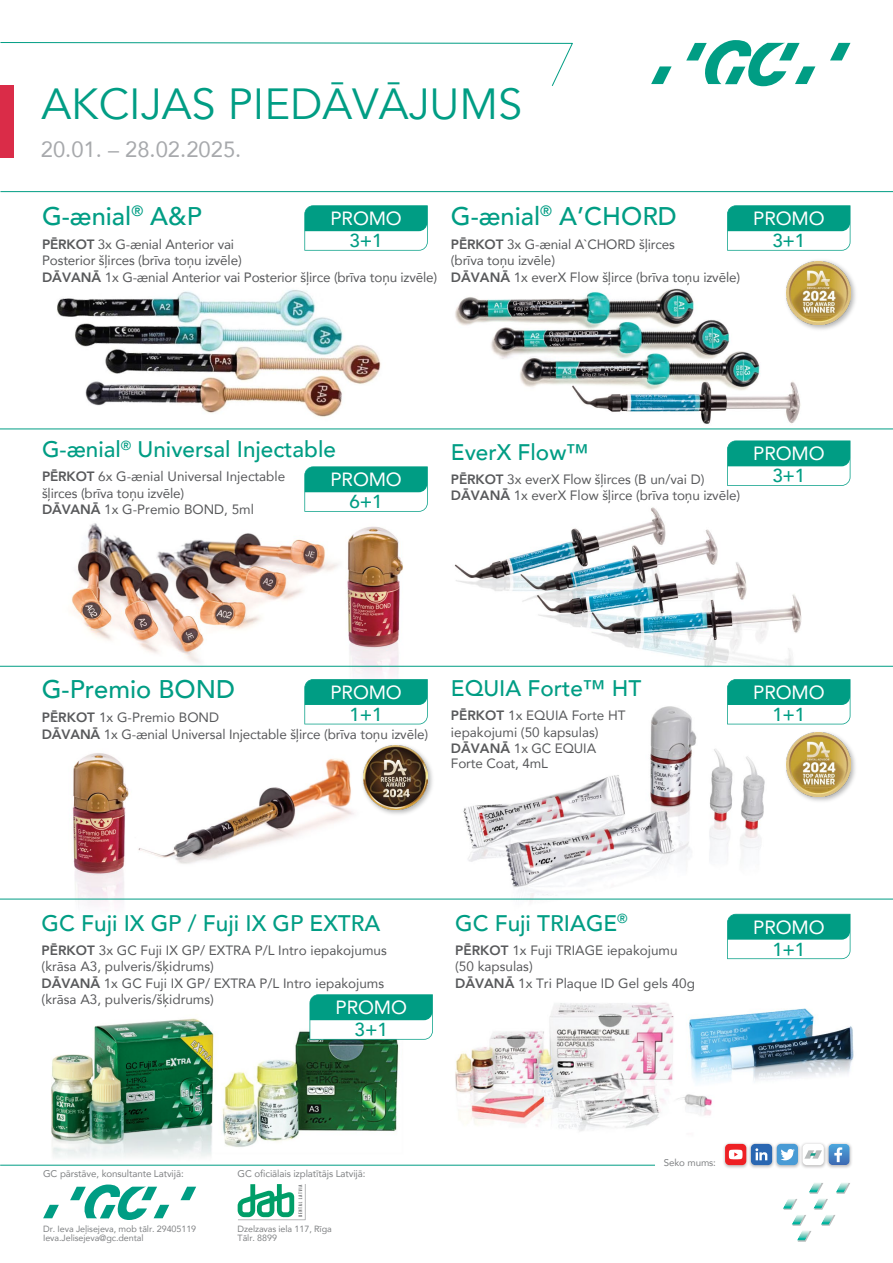
<style>
.page{position:relative;width:893px;height:1263px;background:#fff}
.page>*{position:absolute;margin:0;border:0;box-sizing:border-box;transform-origin:0 0}
.t1{font:43.5px "Avenir";color:#009d84}
.t2{font:500 25.5px "Avenir";color:#009d84}
.t3{font:500 22.5px "Avenir";color:#009d84}
.t4{font:22.05px "Avenir";color:#a7a9ac}
.t5{font:19.05px "Avenir";letter-spacing:-.01em;color:#fff}
.t6{font:500 18.75px "Avenir";color:#009d84}
.t7{font:13.5px/16.5px "Avenir";letter-spacing:-.01em;color:#58595b}
.t8{font:9.75px "Avenir";letter-spacing:-.01em;color:#808284}
.t9{font:9px/9.8px "Avenir";letter-spacing:-.01em;color:#808284}
.s1{font-weight:800}
.s2{color:#595a5c}
</style>
<div class="page">
<img style="left:0;top:42px;width:893px;height:1123px">
<hr style="left:0;top:429px;width:893px;height:1px;background:#009d84">
<hr style="left:0;top:666px;width:893px;height:1px;background:#009d84">
<hr style="left:0;top:899px;width:893px;height:1px;background:#009d84">
<img style="left:782px;top:257px;width:77px;height:77px">
<img style="left:787px;top:261px;width:63px;height:64px">
<svg style="left:727px;top:440px;width:123px;height:46px"></svg>
<img style="left:359px;top:741px;width:77px;height:77px">
<img style="left:364px;top:745px;width:63px;height:64px">
<svg style="left:304px;top:679px;width:124px;height:45px"></svg>
<svg style="left:727px;top:679px;width:123px;height:45px"></svg>
<svg style="left:304px;top:466px;width:124px;height:46px"></svg>
<svg style="left:727px;top:914px;width:123px;height:45px"></svg>
<svg style="left:304px;top:205px;width:124px;height:46px"></svg>
<svg style="left:727px;top:205px;width:123px;height:46px"></svg>
<div style="left:0;top:86px;width:14px;height:72px;background:#da2c48"></div>
<svg style="left:651px;top:40px;width:199px;height:46px"></svg>
<hr style="left:0;top:191px;width:893px;height:1px;background:#009d84">
<svg style="left:0;top:42px;width:574px;height:45px"></svg>
<img style="left:782px;top:728px;width:77px;height:77px">
<img style="left:786px;top:733px;width:64px;height:63px">
<svg style="left:783px;top:1183px;width:67px;height:59px"></svg>
<svg style="left:43px;top:1184px;width:153px;height:36px"></svg>
<svg style="left:238px;top:1184px;width:67px;height:36px"></svg>
<hr style="left:0;top:1165px;width:655px;height:1px;background:#009d84">
<img style="left:828px;top:1141px;width:26px;height:27px">
<svg style="left:828px;top:1144px;width:22px;height:21px"></svg>
<img style="left:776px;top:1141px;width:23px;height:27px">
<div style="left:777px;top:1144px;width:21px;height:21px;background:#499bd5;border-radius:4px"></div>
<svg style="left:781px;top:1149px;width:14px;height:12px"></svg>
<img style="left:751px;top:1141px;width:25px;height:27px">
<div style="left:751px;top:1144px;width:21px;height:21px;background:#2a67b2;border-radius:4px"></div>
<svg style="left:755px;top:1148px;width:12px;height:12px"></svg>
<img style="left:799px;top:1141px;width:29px;height:27px">
<div style="left:803px;top:1144px;width:21px;height:21px;background:#fff;border-radius:4px"></div>
<svg style="left:805px;top:1150px;width:17px;height:8px"></svg>
<img style="left:721px;top:1141px;width:30px;height:27px">
<div style="left:725px;top:1144px;width:21px;height:21px;background:#ee2024;border-radius:4px"></div>
<svg style="left:729px;top:1149px;width:13px;height:10px"></svg>
<svg style="left:310px;top:994px;width:123px;height:46px"></svg>
<h1 class="t1" style="left:41px;top:78px;width:482px">AKCIJAS PIEDĀVĀJUMS</h1>
<h3 class="t4" style="left:41px;top:132px;width:202px">20.01. – 28.02.2025.</h3>
<h2 class="t2" style="left:42px;top:205px;width:161px">G-ænial<sup>®</sup> A&amp;P</h2>
<p class="t7" style="left:42px;top:236px;width:397px"><span class="s1">PĒRKOT</span> 3x G-ænial Anterior vai<br>Posterior šļirces (brīva toņu izvēle)<br><span class="s1">DĀVANĀ</span> 1x G-ænial Anterior vai Posterior šļirce (brīva toņu izvēle)</p>
<h3 class="t5" style="left:330px;top:211px;width:73px">PROMO</h3>
<h3 class="t6" style="left:350px;top:233px;width:35px">3+1</h3>
<h2 class="t2" style="left:451px;top:205px;width:227px">G-ænial<sup>®</sup> A’CHORD</h2>
<p class="t7" style="left:451px;top:235px;width:291px"><span class="s1">PĒRKOT</span> 3x G-ænial A`CHORD šļirces<br>(brīva toņu izvēle)<br><span class="s1">DĀVANĀ</span> 1x <span class="s2">everX Flow</span> šļirce (brīva toņu izvēle)</p>
<h3 class="t5" style="left:753px;top:211px;width:73px">PROMO</h3>
<h3 class="t6" style="left:772px;top:233px;width:35px">3+1</h3>
<h3 class="t3" style="left:42px;top:440px;width:295px">G-ænial<sup>®</sup> Universal Injectable</h3>
<p class="t7" style="left:42px;top:468px;width:245px"><span class="s1">PĒRKOT</span> 6x G-ænial Universal Injectable šļirces (brīva toņu izvēle)<br><span class="s1">DĀVANĀ</span> 1x G-Premio BOND, 5ml</p>
<h3 class="t5" style="left:330px;top:472px;width:73px">PROMO</h3>
<h3 class="t6" style="left:350px;top:494px;width:35px">6+1</h3>
<h3 class="t3" style="left:451px;top:443px;width:139px">EverX Flow™</h3>
<p class="t7" style="left:451px;top:471px;width:291px"><span class="s1">PĒRKOT</span> 3x everX Flow šļirces (B un/vai D)<br><span class="s1">DĀVANĀ</span> 1x <span class="s2">everX Flow</span> šļirce (brīva toņu izvēle)</p>
<h3 class="t5" style="left:753px;top:446px;width:73px">PROMO</h3>
<h3 class="t6" style="left:772px;top:468px;width:35px">3+1</h3>
<h2 class="t2" style="left:42px;top:679px;width:195px">G-Premio BOND</h2>
<p class="t7" style="left:42px;top:710px;width:388px"><span class="s1">PĒRKOT</span> 1x G-Premio BOND<br><span class="s1">DĀVANĀ</span> 1x G-ænial Universal Injectable šļirce (brīva toņu izvēle)</p>
<h3 class="t5" style="left:330px;top:684px;width:73px">PROMO</h3>
<h3 class="t6" style="left:350px;top:707px;width:35px">1+1</h3>
<h3 class="t3" style="left:451px;top:679px;width:192px">EQUIA Forte™ HT</h3>
<p class="t7" style="left:451px;top:708px;width:176px"><span class="s1">PĒRKOT</span> 1x EQUIA Forte HT iepakojumi (50 kapsulas)<br><span class="s1">DĀVANĀ</span> 1x GC EQUIA</p>
<p class="t7" style="left:451px;top:756px;width:98px">Forte Coat, 4mL</p>
<h3 class="t5" style="left:753px;top:684px;width:73px">PROMO</h3>
<h3 class="t6" style="left:772px;top:707px;width:35px">1+1</h3>
<h3 class="t3" style="left:42px;top:914px;width:340px">GC Fuji IX GP / Fuji IX GP EXTRA</h3>
<p class="t7" style="left:42px;top:941px;width:347px"><span class="s1">PĒRKOT</span> 3x GC Fuji IX GP/ EXTRA P/L Intro iepakojumus (krāsa A3, pulveris/šķidrums)<br><span class="s1">DĀVANĀ</span> 1x GC Fuji IX GP/ EXTRA P/L Intro iepakojums (krāsa A3, pulveris/šķidrums)</p>
<h3 class="t5" style="left:336px;top:1000px;width:73px">PROMO</h3>
<h3 class="t6" style="left:355px;top:1022px;width:35px">3+1</h3>
<p class="t8" style="left:43px;top:1166px;width:142px">GC pārstāve, konsultante Latvijā:</p>
<p class="t8" style="left:238px;top:1166px;width:129px">GC oficiālais izplatītājs Latvijā:</p>
<p class="t9" style="left:43px;top:1223px;width:155px">Dr. Ieva Jeļisejeva, mob tālr. 29405119<br>Ieva.Jelisejeva@gc.dental</p>
<p class="t9" style="left:238px;top:1223px;width:96px">Dzelzavas iela 117, Rīga<br>Tālr. 8899</p>
<h3 class="t3" style="left:455px;top:914px;width:174px">GC Fuji TRIAGE<sup>®</sup></h3>
<p class="t7" style="left:455px;top:941px;width:241px"><span class="s1">PĒRKOT</span> 1x Fuji TRIAGE iepakojumu (50 kapsulas)<br><span class="s1">DĀVANĀ</span> 1x Tri Plaque ID Gel gels 40g</p>
<h3 class="t5" style="left:753px;top:919px;width:73px">PROMO</h3>
<h3 class="t6" style="left:772px;top:941px;width:35px">1+1</h3>
<p class="t8" style="left:664px;top:1154px;width:54px">Seko mums:</p>
</div>
